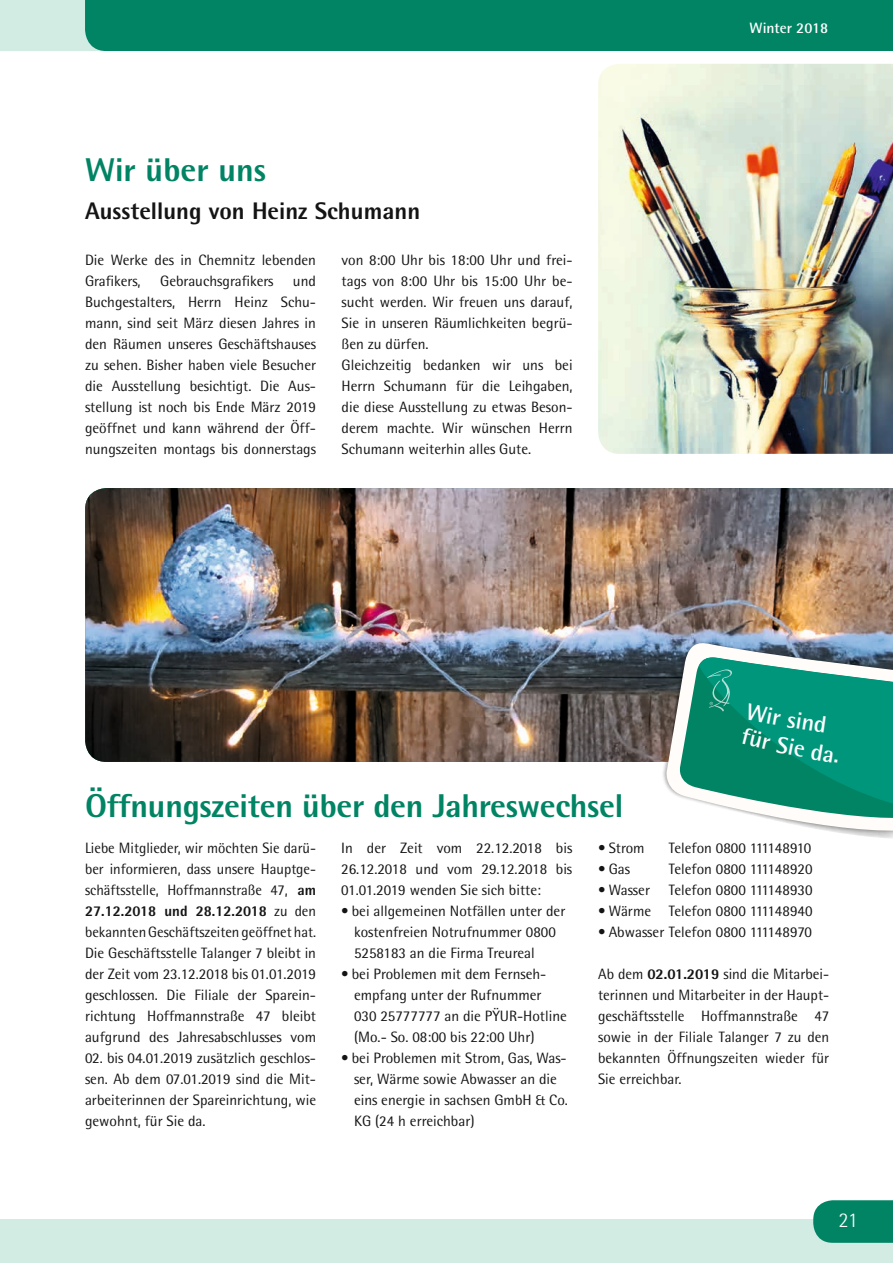
<style>
.page{position:relative;width:893px;height:1263px;background:#fff}
.page>*{position:absolute;margin:0;border:0;box-sizing:border-box;transform-origin:0 0}
.t1{font:800 33px "Rotis Semi Sans";letter-spacing:-.01em;color:#008464}
.t2{font:800 24px "Rotis Semi Sans";color:#131413}
.t3{font:300 21px "Rotis Semi Sans";color:#fff}
.t4{font:15px/21px "Rotis Semi Sans";color:#131413}
.t5{font:700 15px "Rotis Semi Sans";color:#fff}
.s1{font-weight:800}
</style>
<div class="page">
<img style="left:85px;top:488px;width:808px;height:274px">
<img style="left:598px;top:64px;width:295px;height:390px">
<svg style="left:0;top:0;width:893px;height:51px;background:#148e70"></svg>
<div style="left:0;top:1219px;width:893px;height:44px;background:#d2ece3"></div>
<svg style="left:813px;top:1200px;width:80px;height:43px;background:#0d8a6c"></svg>
<svg style="left:665px;top:638px;width:228px;height:200px"></svg>
<h1 class="t1" style="left:85px;top:149px;width:183px">Wir über uns</h1>
<h2 class="t2" style="left:85px;top:196px;width:337px">Ausstellung von Heinz Schumann</h2>
<p class="t4" style="left:85px;top:249px;width:233px">Die Werke des in Chemnitz lebenden<br>Grafikers,</p>
<p class="t4" style="left:160px;top:270px;width:115px">Gebrauchsgrafikers</p>
<p class="t4" style="left:85px;top:270px;width:233px;text-align:justify;text-indent:208px">und Buchgestalters, Herrn Heinz Schu&shy;mann, sind seit März diesen Jahres in den Räumen unseres Geschäftshauses zu sehen. Bisher haben viele Besucher die Ausstellung besichtigt. Die Aus&shy;stellung ist noch bis Ende März 2019 geöffnet und kann während der Öff&shy;nungszeiten montags bis donnerstags</p>
<p class="t4" style="left:342px;top:249px;width:233px">von 8:00 Uhr bis 18:00 Uhr und frei&shy;tags von 8:00 Uhr bis 15:00 Uhr be&shy;sucht werden. Wir freuen uns darauf,<br>Sie in unseren Räumlichkeiten begrü&shy;ßen zu dürfen.<br>Gleichzeitig bedanken wir uns bei<br>Herrn Schumann für die Leihgaben, die diese Ausstellung zu etwas Beson&shy;derem machte. Wir wünschen Herrn<br>Schumann weiterhin alles Gute.</p>
<p class="t5" style="left:750px;top:18px;width:80px">Winter 2018</p>
<h1 class="t1" style="left:85px;top:785px;width:540px">Öffnungszeiten über den Jahreswechsel</h1>
<p class="t4" style="left:341px;top:837px;width:233px;text-align:justify">In der Zeit vom 22.12.2018 bis 26.12.2018 und vom 29.12.2018 bis 01.01.2019 wenden Sie sich bitte:</p>
<p class="t4" style="left:354px;top:900px;width:213px;text-indent:-13px">• bei allgemeinen Notfällen unter der kostenfreien Notrufnummer 0800<br>5258183 an die Firma Treureal</p>
<p class="t4" style="left:354px;top:963px;width:214px;text-indent:-13px">• bei Problemen mit dem Fernseh&shy;empfang unter der Rufnummer<br>030 25777777 an die PŸUR-Hotline (Mo.- So. 08:00 bis 22:00 Uhr)</p>
<p class="t4" style="left:354px;top:1047px;width:215px;text-indent:-13px">• bei Problemen mit Strom, Gas, Was&shy;ser, Wärme sowie Abwasser an die eins energie in sachsen GmbH &amp; Co.<br>KG (24 h erreichbar)</p>
<p class="t4" style="left:598px;top:837px;width:48px">• Strom</p>
<p class="t4" style="left:669px;top:837px;width:144px">Telefon 0800 111148910</p>
<p class="t4" style="left:598px;top:858px;width:33px">• Gas</p>
<p class="t4" style="left:669px;top:858px;width:145px">Telefon 0800 111148920</p>
<p class="t4" style="left:598px;top:879px;width:216px">• Wasser Telefon 0800 111148930</p>
<p class="t4" style="left:598px;top:900px;width:216px">• Wärme Telefon 0800 111148940</p>
<p class="t4" style="left:598px;top:921px;width:215px">• Abwasser Telefon 0800 111148970</p>
<p class="t4" style="left:598px;top:963px;width:233px;text-align:justify">Ab dem <span class="s1">02.01.2019</span> sind die Mitarbei&shy;terinnen und Mitarbeiter in der Haupt&shy;geschäftsstelle Hoffmannstraße 47 sowie in der Filiale Talanger 7 zu den bekannten Öffnungszeiten wieder für Sie erreichbar.</p>
<p class="t4" style="left:85px;top:837px;width:233px;text-align:justify">Liebe Mitglieder, wir möchten Sie darü&shy;ber informieren, dass unsere Hauptge&shy;schäftsstelle, Hoffmannstraße 47, <span class="s1">am 27.12.2018 und 28.12.2018</span> zu den bekannten Geschäftszeiten geöffnet hat.<br>Die Geschäftsstelle Talanger 7 bleibt in der Zeit vom 23.12.2018 bis 01.01.2019 geschlossen. Die Filiale der Sparein&shy;richtung Hoffmannstraße 47 bleibt aufgrund des Jahresabschlusses vom</p>
<p class="t4" style="left:85px;top:1047px;width:233px;text-align:justify">02. bis 04.01.2019 zusätzlich geschlos&shy;sen. Ab dem 07.01.2019 sind die Mit&shy;arbeiterinnen der Spareinrichtung, wie gewohnt, für Sie da.</p>
<h3 class="t3" style="left:838px;top:1208px;width:21px">21</h3>
</div>
